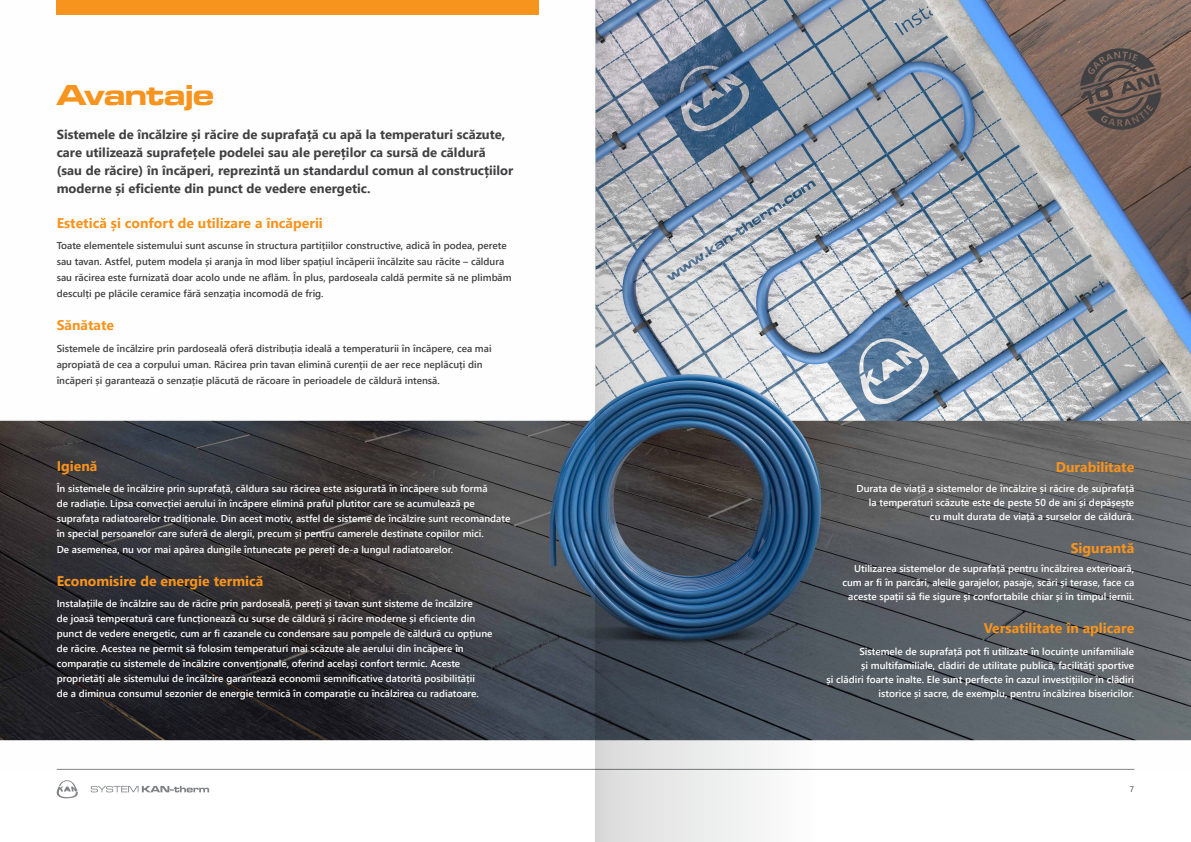
<style>
.page{position:relative;width:1191px;height:842px;background:#fff}
.page>*{position:absolute;margin:0;border:0;box-sizing:border-box;transform-origin:0 0}
.t1{font:30px "Microgramma D Bol Ext";color:#f7941e}
.t2{font:700 14px "Segoe UI";color:#f7941e}
.t3{font:700 13px/18px "Segoe UI";color:#414042}
.t4{font:600 10px/15px "Segoe UI";color:#fff;text-align:right}
.t5{font:600 10px/16px "Segoe UI";color:#414042}
.t6{font:8px "Segoe UI";color:#414042}
</style>
<div class="page">
<svg style="left:57px;top:780px;width:21px;height:18px"></svg>
<svg style="left:91px;top:786px;width:118px;height:6px"></svg>
<img style="left:0;top:0;width:1191px;height:770px">
<hr style="left:57px;top:769px;width:1077px;height:1px;background:#808285">
<div style="left:57px;top:0;width:482px;height:14px;background:#f7941e"></div>
<svg style="left:1080px;top:45px;width:81px;height:88px;background:#685852"></svg>
<img style="left:595px;top:0;width:221px;height:842px">
<h1 class="t1" style="left:57px;top:75px;width:159px">Avantaje</h1>
<p class="t3" style="left:57px;top:125px;width:458px">Sistemele de încălzire și răcire de suprafață cu apă la temperaturi scăzute, care utilizează suprafețele podelei sau ale pereților ca sursă de căldură (sau de răcire) în încăperi, reprezintă un standardul comun al construcțiilor moderne și eficiente din punct de vedere energetic.</p>
<h2 class="t2" style="left:57px;top:209px;width:268px">Estetică și confort de utilizare a încăperii</h2>
<p class="t5" style="left:57px;top:237px;width:456px">Toate elementele sistemului sunt ascunse în structura partițiilor constructive, adică în podea, perete sau tavan. Astfel, putem modela și aranja în mod liber spațiul încăperii încălzite sau răcite – căldura sau răcirea este furnizată doar acolo unde ne aflăm. În plus, pardoseala caldă permite să ne plimbăm desculți pe plăcile ceramice fără senzația incomodă de frig.</p>
<h2 class="t2" style="left:57px;top:312px;width:59px">Sănătate</h2>
<p class="t5" style="left:57px;top:340px;width:436px">Sistemele de încălzire prin pardoseală oferă distribuția ideală a temperaturii în încăpere, cea mai apropiată de cea a corpului uman. Răcirea prin tavan elimină curenții de aer rece neplăcuți din încăperi și garantează o senzație plăcută de răcoare în perioadele de căldură intensă.</p>
<h2 class="t2" style="left:57px;top:453px;width:42px">Igienă</h2>
<p class="t4" style="left:57px;top:480px;width:455px;text-align:left">În sistemele de încălzire prin suprafață, căldura sau răcirea este asigurată în încăpere sub formă<br>de radiație. Lipsa convecției aerului în încăpere elimină praful plutitor care se acumulează pe suprafața radiatoarelor tradiționale. Din acest motiv, astfel de sisteme de încălzire sunt recomandate în special persoanelor care suferă de alergii, precum și pentru camerele destinate copiilor mici.</p>
<p class="t4" style="left:57px;top:541px;width:398px">De asemenea, nu vor mai apărea dungile întunecate pe pereți de-a lungul radiatoarelor.</p>
<h2 class="t2" style="left:57px;top:568px;width:208px">Economisire de energie termică</h2>
<p class="t4" style="left:57px;top:595px;width:437px;text-align:left">Instalațiile de încălzire sau de răcire prin pardoseală, pereți și tavan sunt sisteme de încălzire<br>de joasă temperatură care funcționează cu surse de căldură și răcire moderne și eficiente din punct de vedere energetic, cum ar fi cazanele cu condensare sau pompele de căldură cu opțiune de răcire. Acestea ne permit să folosim temperaturi mai scăzute ale aerului din încăpere în comparație cu sistemele de încălzire convenționale, oferind același confort termic. Aceste proprietăți ale sistemului de încălzire garantează economii semnificative datorită posibilității<br>de a diminua consumul sezonier de energie termică în comparație cu încălzirea cu radiatoare.</p>
<h2 class="t2" style="left:1055px;top:454px;width:80px">Durabilitate</h2>
<p class="t4" style="left:856px;top:481px;width:279px;line-height:14px">Durata de viață a sistemelor de încălzire și răcire de suprafață la temperaturi scăzute este de peste 50 de ani și depășește cu mult durata de viață a surselor de căldură.</p>
<h2 class="t2" style="left:1070px;top:534px;width:65px">Sigurantă</h2>
<p class="t4" style="left:842px;top:561px;width:293px;line-height:14px">Utilizarea sistemelor de suprafață pentru încălzirea exterioară, cum ar fi în parcări, aleile garajelor, pasaje, scări și terase, face ca aceste spații să fie sigure și confortabile chiar și în timpul iernii.</p>
<h2 class="t2" style="left:983px;top:614px;width:152px">Versatilitate în aplicare</h2>
<p class="t4" style="left:826px;top:644px;width:309px;line-height:14px">Sistemele de suprafață pot fi utilizate în locuințe unifamiliale<br>și multifamiliale, clădiri de utilitate publică, facilități sportive<br>și clădiri foarte înalte. Ele sunt perfecte în cazul investițiilor în clădiri istorice și sacre, de exemplu, pentru încălzirea bisericilor.</p>
<p class="t6" style="left:1130px;top:781px;width:6px">7</p>
</div>
